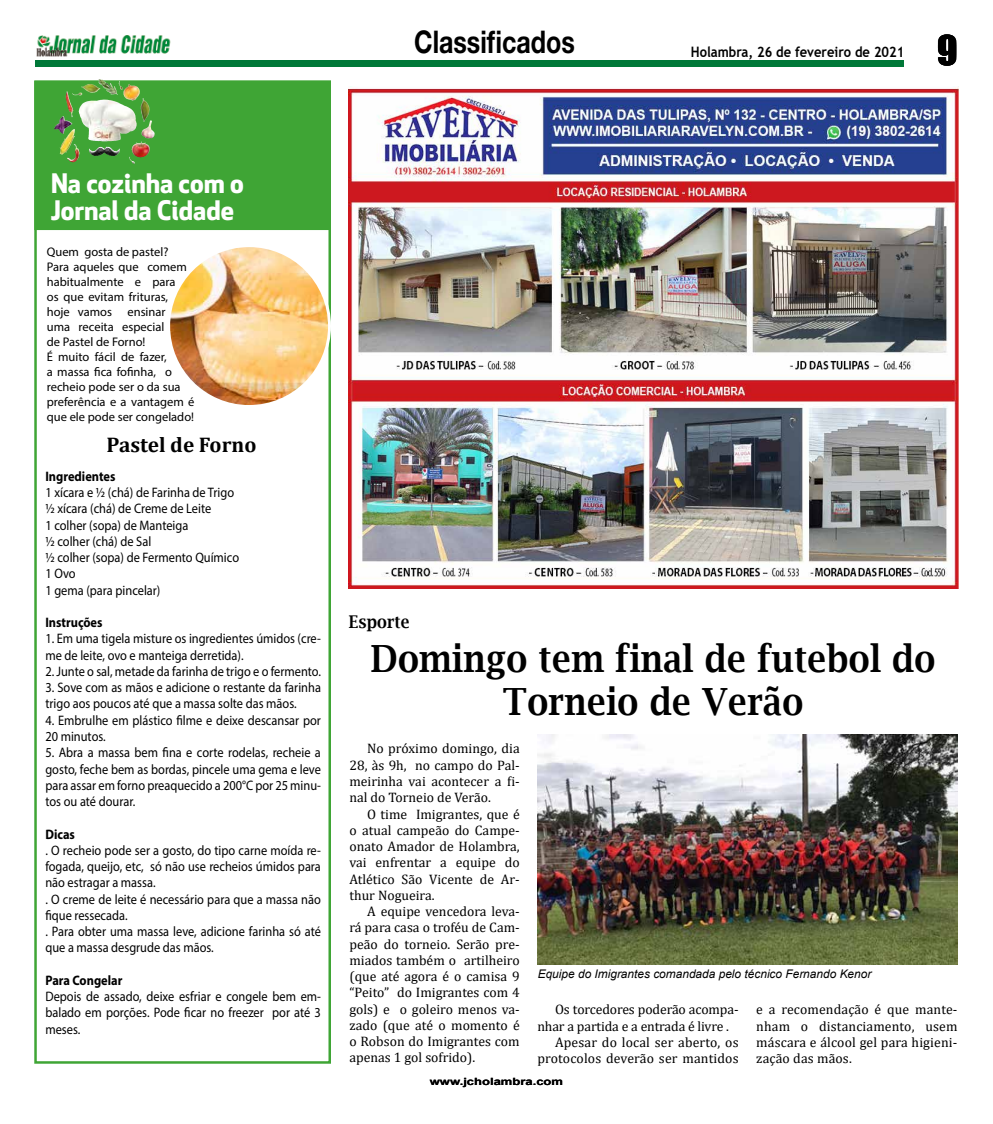
<style>
.page{position:relative;width:993px;height:1124px;background:#fff}
.page>*{position:absolute;margin:0;border:0;box-sizing:border-box;transform-origin:0 0}
.t1{font:600 37.5px/42.5px "Lucida Bright";letter-spacing:.01em;color:#000;text-align:center;scale:.9 1}
.t2{font:37.5px "Impact";color:#000}
.t3{font:700 31.25px "Helvetica Neue";color:#000;scale:.8 1}
.t4{font:700 26.25px/27.5px "Apex New";color:#fff}
.t5{font:700 21.25px "Cambria";color:#000}
.t6{font:600 17.5px "Lucida Bright";letter-spacing:.01em;color:#000;scale:.9 1}
.t7{font:700 14.38px "Trebuchet MS";color:#000;scale:.9 1}
.t8{font:13.75px/16.2px "Myriad Pro";color:#000;scale:.9 1}
.t9{font:13.75px/16.2px "Cambria";color:#000;text-align:justify}
.t10{font:700 13.75px "Myriad Pro";color:#000;scale:.9 1}
.t11{font:12.5px/15px "Myriad Pro";color:#000}
.t12{font:italic 11.88px "Arial";color:#000}
.t13{font:700 10px "Arial";color:#000;scale:1.3 1}
</style>
<div class="page">
<img style="left:36px;top:35px;width:135px;height:22px">
<div style="left:35px;top:60px;width:869px;height:7px;background:#007838"></div>
<img style="left:348px;top:86px;width:609px;height:502px">
<div style="left:34px;top:81px;width:297px;height:149px;background:#3fa535"></div>
<div style="left:34px;top:81px;width:297px;height:982px;border:2px solid #3fa535"></div>
<img style="left:98px;top:79px;width:31px;height:16px">
<img style="left:168px;top:245px;width:161px;height:161px;border-radius:80px">
<div style="left:167px;top:244px;width:164px;height:164px;border:3px solid #fff;border-radius:50%"></div>
<img style="left:537px;top:734px;width:420px;height:230px">
<h2 class="t3" style="left:414px;top:23px;width:202px">Classificados</h2>
<p class="t7" style="left:690px;top:43px;width:239px">Holambra, 26 de fevereiro de 2021</p>
<h1 class="t2" style="left:936px;top:21px;width:22px">9</h1>
<h3 class="t4" style="left:51px;top:170px;width:194px">Na cozinha com o<br>Jornal da Cidade</h3>
<p class="t11" style="left:47px;top:243px;width:149px">Quem gosta de pastel?<br>Para aqueles que comem habitualmente e para<br>os que evitam frituras,<br>hoje vamos ensinar<br>uma receita especial<br>de Pastel de Forno!<br>É muito fácil de fazer,<br>a massa fica fofinha, o recheio pode ser o da sua preferência e a vantagem é que ele pode ser congelado!</p>
<h3 class="t5" style="left:107px;top:429px;width:151px">Pastel de Forno</h3>
<p class="t10" style="left:45px;top:467px;width:79px">Ingredientes</p>
<p class="t8" style="left:45px;top:484px;width:217px">1 xícara e ½ (chá) de Farinha de Trigo ½ xícara (chá) de Creme de Leite<br>1 colher (sopa) de Manteiga<br>½ colher (chá) de Sal<br>½ colher (sopa) de Fermento Químico<br>1 Ovo<br>1 gema (para pincelar)</p>
<p class="t10" style="left:45px;top:613px;width:65px">Instruções</p>
<p class="t8" style="left:45px;top:630px;width:307px">1. Em uma tigela misture os ingredientes úmidos (cre&shy;me de leite, ovo e manteiga derretida).</p>
<p class="t8" style="left:45px;top:663px;width:307px">2. Junte o sal, metade da farinha de trigo e o fermento.</p>
<p class="t8" style="left:45px;top:679px;width:307px">3. Sove com as mãos e adicione o restante da farinha trigo aos poucos até que a massa solte das mãos.</p>
<p class="t8" style="left:45px;top:711px;width:307px">4. Embrulhe em plástico filme e deixe descansar por<br>20 minutos.</p>
<p class="t8" style="left:45px;top:744px;width:307px;text-align:justify">5. Abra a massa bem fina e corte rodelas, recheie a gosto, feche bem as bordas, pincele uma gema e leve para assar em forno preaquecido a 200°C por 25 minu&shy;tos ou até dourar.</p>
<p class="t10" style="left:45px;top:824px;width:34px">Dicas</p>
<p class="t8" style="left:45px;top:841px;width:307px">. O recheio pode ser a gosto, do tipo carne moída re&shy;fogada, queijo, etc, só não use recheios úmidos para não estragar a massa.<br>. O creme de leite é necessário para que a massa não fique ressecada.<br>. Para obter uma massa leve, adicione farinha só até que a massa desgrude das mãos.</p>
<p class="t10" style="left:45px;top:971px;width:87px">Para Congelar</p>
<p class="t8" style="left:45px;top:988px;width:307px;text-align:justify">Depois de assado, deixe esfriar e congele bem em&shy;balado em porções. Pode ficar no freezer por até 3 meses.</p>
<p class="t6" style="left:348px;top:612px;width:69px">Esporte</p>
<h1 class="t1" style="left:371px;top:637px;width:628px">Domingo tem final de futebol do<br>Torneio de Verão</h1>
<p class="t9" style="left:349px;top:740px;width:172px;text-indent:18px">No próximo domingo, dia 28, às 9h, no campo do Pal&shy;meirinha vai acontecer a fi&shy;nal do Torneio de Verão.</p>
<p class="t9" style="left:349px;top:805px;width:172px;text-indent:18px">O time Imigrantes, que é o atual campeão do Campe&shy;onato Amador de Holambra, vai enfrentar a equipe do Atlético São Vicente de Ar&shy;thur Nogueira.</p>
<p class="t9" style="left:349px;top:903px;width:172px;text-indent:18px">A equipe vencedora leva&shy;rá para casa o troféu de Cam&shy;peão do torneio. Serão pre&shy;miados também o artilheiro (que até agora é o camisa 9 “Peito” do Imigrantes com 4 gols) e o goleiro menos va&shy;zado (que até o momento é o Robson do Imigrantes com apenas 1 gol sofrido).</p>
<p class="t12" style="left:537px;top:965px;width:335px">Equipe do Imigrantes comandada pelo técnico Fernando Kenor</p>
<p class="t9" style="left:555px;top:1001px;width:185px">Os torcedores poderão acompa-</p>
<p class="t9" style="left:537px;top:1017px;width:193px">nhar a partida e a entrada é livre .</p>
<p class="t9" style="left:555px;top:1033px;width:185px">Apesar do local ser aberto, os</p>
<p class="t9" style="left:537px;top:1050px;width:203px">protocolos deverão ser mantidos</p>
<p class="t9" style="left:756px;top:1001px;width:203px">e a recomendação é que mante&shy;nham o distanciamento, usem máscara e álcool gel para higieni&shy;zação das mãos.</p>
<p class="t13" style="left:429px;top:1074px;width:104px">www.jcholambra.com</p>
</div>
